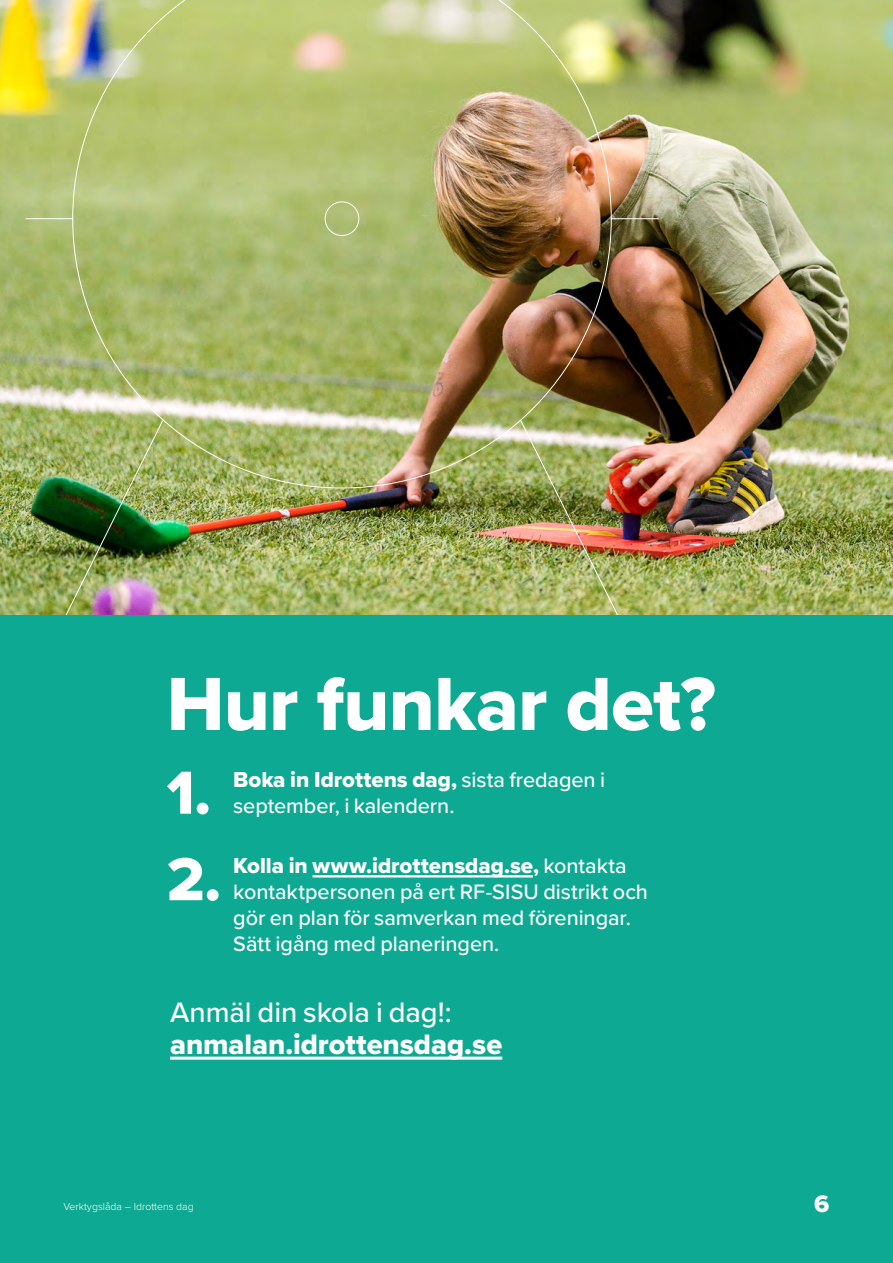
<style>
.page{position:relative;width:893px;height:1263px;background:#fff}
.page>*{position:absolute;margin:0;border:0;box-sizing:border-box;transform-origin:0 0}
.t1{font:78px "Proxima Nova Extrabld";letter-spacing:-.01em;color:#fff}
.t2{font:62.85px/86.6px "Proxima Nova Extrabld";color:#fff}
.t3{font:29.1px "Proxima Nova Extrabld";letter-spacing:-.005em;color:#fff}
.t4{font:500 29.1px "Proxima Nova";letter-spacing:-.005em;color:#fff}
.t5{font:24.75px "Proxima Nova Extrabld";color:#fff}
.t6{font:22.35px "Proxima Nova Extrabld";color:#fff}
.t7{font:500 21.6px/26px "Proxima Nova";letter-spacing:-.005em;color:#fff}
.t8{font:300 10.5px "Proxima Nova";color:#fff}
.s1{font-family:"Proxima Nova";font-weight:500;font-size:21.6px}
</style>
<div class="page">
<img style="left:817px;top:0;width:76px;height:615px">
<img style="left:0;top:0;width:817px;height:615px">
<div style="left:0;top:615px;width:893px;height:648px;background:#0da993"></div>
<hr style="left:312px;top:875px;width:221px;height:2px;background:#fff">
<svg style="left:170px;top:1056px;width:332px;height:4px"></svg>
<h1 class="t1" style="left:167px;top:646px;width:550px">Hur funkar det?</h1>
<h2 class="t2" style="left:167px;top:748px;width:56px">1.<br>2.</h2>
<p class="t6" style="left:233px;top:763px;width:373px">Boka in Idrottens dag, <span class="s1">sista fredagen i</span></p>
<p class="t7" style="left:233px;top:792px;width:223px">september, i kalendern.</p>
<p class="t6" style="left:233px;top:849px;width:395px">Kolla in www.idrottensdag.se, <span class="s1">kontakta</span></p>
<p class="t7" style="left:233px;top:878px;width:416px">kontaktpersonen på ert RF-SISU distrikt och gör en plan för samverkan med föreningar.<br>Sätt igång med planeringen.</p>
<h3 class="t4" style="left:170px;top:990px;width:283px">Anmäl din skola i dag!:</h3>
<h3 class="t3" style="left:170px;top:1023px;width:334px">anmalan.idrottensdag.se</h3>
<p class="t8" style="left:63px;top:1199px;width:132px">Verktygslåda – Idrottens dag</p>
<p class="t5" style="left:814px;top:1186px;width:17px">6</p>
</div>
